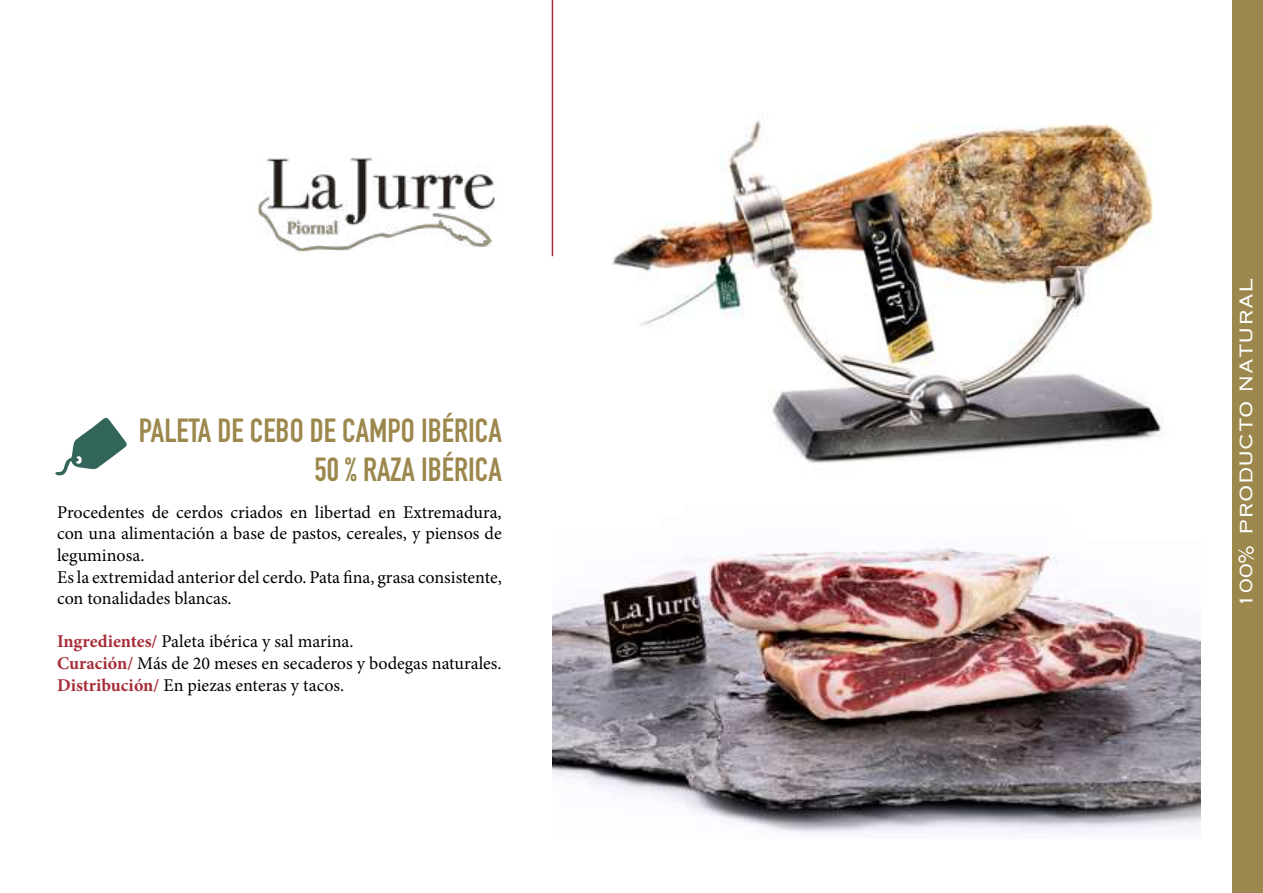
<style>
.page{position:relative;width:1263px;height:893px;background:#fff}
.page>*{position:absolute;margin:0;border:0;box-sizing:border-box;transform-origin:0 0}
.t1{font:700 33px/39.6px "DIN Condensed";color:#9c884d;text-align:right}
.t2{font:300 24px "Copperplate";color:#fff}
.t3{font:18px/21.6px "Minion Pro";color:#000}
.s1{font-weight:700;color:#a72d38}
</style>
<div class="page">
<img style="left:258px;top:158px;width:238px;height:94px">
<img style="left:553px;top:54px;width:610px;height:409px">
<img style="left:553px;top:542px;width:647px;height:293px">
<div style="left:1232px;top:0;width:31px;height:893px;background:#9c884d"></div>
<hr style="left:552px;top:0;width:1px;height:256px;background:#a72d38">
<svg style="left:55px;top:417px;width:72px;height:59px"></svg>
<h1 class="t1" style="left:139px;top:410px;width:364px">PALETA DE CEBO DE CAMPO IBÉRICA<br>50 % RAZA IBÉRICA</h1>
<p class="t3" style="left:57px;top:501px;width:446px">Procedentes de cerdos criados en libertad en Extremadura, con una alimentación a base de pastos, cereales, y piensos de leguminosa.<br>Es la extremidad anterior del cerdo. Pata fina, grasa consistente, con tonalidades blancas.</p>
<p class="t3" style="left:57px;top:631px;width:446px"><span class="s1">Ingredientes/</span> Paleta ibérica y sal marina.<br><span class="s1">Curación/</span> Más de 20 meses en secaderos y bodegas naturales.<br><span class="s1">Distribución/</span> En piezas enteras y tacos.</p>
<h2 class="t2" style="left:1230px;top:608px;width:331px;rotate:-90deg">100% PRODUCTO NATURAL</h2>
</div>
